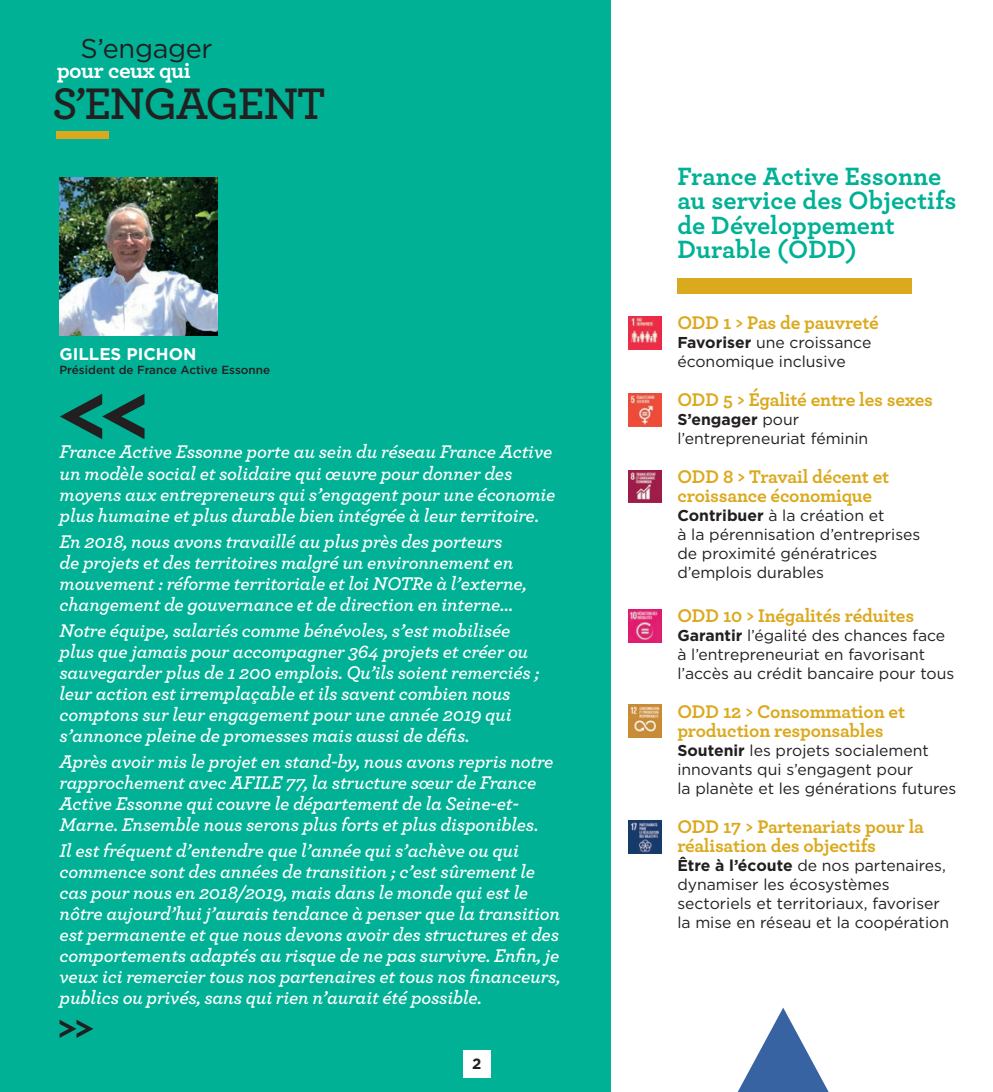
<style>
.page{position:relative;width:993px;height:1092px;background:#fff}
.page>*{position:absolute;margin:0;border:0;box-sizing:border-box;transform-origin:0 0}
.t1{font:600 46.38px "Archer";letter-spacing:-.035em;color:#231f20}
.t2{font:27.12px "Gotham";letter-spacing:-.01em;color:#231f20}
.t3{font:700 26.25px/24.5px "Archer";letter-spacing:.005em;color:#00b195}
.t4{font:700 23.28px "Archer";letter-spacing:-.025em;color:#fff}
.t5{font:italic 600 19.25px/21px "Archer";letter-spacing:-.01em;color:#fff}
.t6{font:700 19.25px/19.2px "Archer";letter-spacing:-.01em;color:#dba91e}
.t7{font:700 16.8px "Gotham";color:#fff}
.t8{font:15.75px/18.9px "Gotham";color:#231f20}
.t9{font:700 14.88px "Gotham";color:#231f20}
.t10{font:500 11.72px "Gotham";color:#231f20}
.s1{font-weight:700}
</style>
<div class="page">
<div style="left:0;top:0;width:610px;height:1091px;background:#00b195"></div>
<div style="left:677px;top:278px;width:234px;height:16px;background:#dba91e"></div>
<svg style="left:738px;top:1007px;width:90px;height:84px"></svg>
<svg style="left:60px;top:394px;width:84px;height:45px"></svg>
<svg style="left:60px;top:1019px;width:33px;height:18px"></svg>
<div style="left:57px;top:131px;width:52px;height:8px;background:#dba91e"></div>
<img style="left:60px;top:177px;width:157px;height:158px">
<img style="left:628px;top:316px;width:33px;height:33px">
<img style="left:628px;top:393px;width:33px;height:33px">
<img style="left:628px;top:470px;width:33px;height:33px">
<img style="left:628px;top:609px;width:33px;height:33px">
<img style="left:628px;top:704px;width:33px;height:33px">
<img style="left:628px;top:820px;width:33px;height:33px">
<div style="left:463px;top:1050px;width:27px;height:27px;background:#fff"></div>
<h2 class="t2" style="left:80px;top:31px;width:133px">S’engager</h2>
<p class="t4" style="left:57px;top:52px;width:136px">pour ceux qui</p>
<h1 class="t1" style="left:52px;top:68px;width:275px">S’ENGAGENT</h1>
<p class="t7" style="left:59px;top:342px;width:138px">GILLES PICHON</p>
<p class="t10" style="left:59px;top:362px;width:212px">Président de France Active Essonne</p>
<p class="t5" style="left:60px;top:440px;width:497px">France Active Essonne porte au sein du réseau France Active un modèle social et solidaire qui œuvre pour donner des moyens aux entrepreneurs qui s’engagent pour une économie plus humaine et plus durable bien intégrée à leur territoire.</p>
<p class="t5" style="left:60px;top:529px;width:469px">En 2018, nous avons travaillé au plus près des porteurs<br>de projets et des territoires malgré un environnement en mouvement : réforme territoriale et loi NOTRe à l’externe, changement de gouvernance et de direction en interne...</p>
<p class="t5" style="left:60px;top:618px;width:481px">Notre équipe, salariés comme bénévoles, s’est mobilisée plus que jamais pour accompagner 364 projets et créer ou sauvegarder plus de 1 200 emplois. Qu’ils soient remerciés ; leur action est irremplaçable et ils savent combien nous comptons sur leur engagement pour une année 2019 qui s’annonce pleine de promesses mais aussi de défis.</p>
<p class="t5" style="left:60px;top:749px;width:495px">Après avoir mis le projet en stand-by, nous avons repris notre rapprochement avec AFILE 77, la structure sœur de France Active Essonne qui couvre le département de la Seine-et-Marne. Ensemble nous serons plus forts et plus disponibles.</p>
<p class="t5" style="left:60px;top:838px;width:503px">Il est fréquent d’entendre que l’année qui s’achève ou qui commence sont des années de transition ; c’est sûrement le cas pour nous en 2018/2019, mais dans le monde qui est le nôtre aujourd’hui j’aurais tendance à penser que la transition est permanente et que nous devons avoir des structures et des comportements adaptés au risque de ne pas survivre. Enfin, je veux ici remercier tous nos partenaires et tous nos financeurs, publics ou privés, sans qui rien n’aurait été possible.</p>
<p class="t9" style="left:472px;top:1053px;width:11px">2</p>
<h3 class="t3" style="left:677px;top:162px;width:280px">France Active Essonne au service des Objectifs de Développement<br>Durable (ODD)</h3>
<p class="t6" style="left:677px;top:312px;width:203px">ODD 1 &gt; Pas de pauvreté</p>
<p class="t8" style="left:677px;top:332px;width:195px"><span class="s1">Favoriser</span> une croissance économique inclusive</p>
<p class="t6" style="left:677px;top:389px;width:257px">ODD 5 &gt; Égalité entre les sexes</p>
<p class="t8" style="left:677px;top:409px;width:192px"><span class="s1">S’engager</span> pour l’entrepreneuriat féminin</p>
<p class="t6" style="left:677px;top:465px;width:213px">ODD 8 &gt; Travail décent et croissance économique</p>
<p class="t8" style="left:677px;top:505px;width:244px"><span class="s1">Contribuer</span> à la création et<br>à la pérennisation d’entreprises de proximité génératrices d’emplois durables</p>
<p class="t6" style="left:677px;top:605px;width:238px">ODD 10 &gt; Inégalités réduites</p>
<p class="t8" style="left:677px;top:625px;width:278px"><span class="s1">Garantir</span> l’égalité des chances face à l’entrepreneuriat en favorisant l’accès au crédit bancaire pour tous</p>
<p class="t6" style="left:677px;top:700px;width:229px">ODD 12 &gt; Consommation et production responsables</p>
<p class="t8" style="left:677px;top:740px;width:280px"><span class="s1">Soutenir</span> les projets socialement innovants qui s’engagent pour<br>la planète et les générations futures</p>
<p class="t6" style="left:677px;top:815px;width:248px">ODD 17 &gt; Partenariats pour la réalisation des objectifs</p>
<p class="t8" style="left:677px;top:856px;width:273px"><span class="s1">Être à l’écoute</span> de nos partenaires, dynamiser les écosystèmes sectoriels et territoriaux, favoriser la mise en réseau et la coopération</p>
</div>
